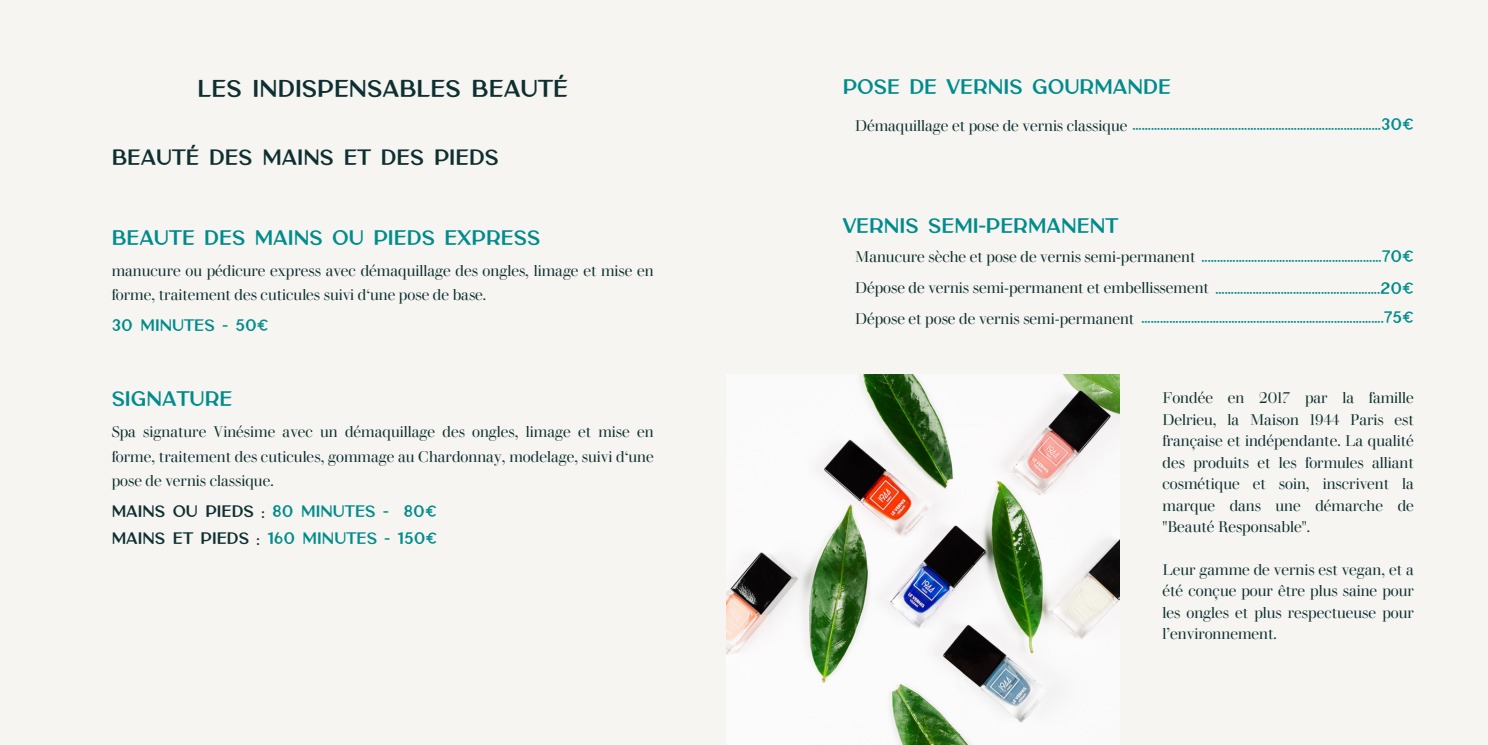
<style>
.page{position:relative;width:1488px;height:745px;background:#fff}
.page>*{position:absolute;margin:0;border:0;box-sizing:border-box;transform-origin:0 0}
.t1{font:700 22.5px "Carla Sans";color:#0e2f31}
.t2{font:700 20.38px "Carla Sans";color:#0e2f31}
.t3{font:700 19.38px "Carla Sans";color:#008b8c}
.t4{font:15.25px/21.4px "Walbaum Display";color:#0e2f31;text-align:justify}
.t5{font:700 15.25px "Carla Sans";color:#008b8c}
.t6{font:700 15.25px "Carla Sans";color:#0e2f31}
.s1{color:#008b8c}
.s2{color:#0e2f31}
.s3{font-family:"Walbaum Display";font-weight:400;color:#0e2f31}
</style>
<div class="page">
<div style="left:0;top:0;width:1488px;height:744px;background:#f6f5f1"></div>
<img style="left:727px;top:374px;width:393px;height:370px">
<h1 class="t1" style="left:197px;top:76px;width:372px">LES INDISPENSABLES BEAUTÉ</h1>
<h1 class="t2" style="left:112px;top:146px;width:389px">BEAUTÉ DES MAINS ET DES PIEDS</h1>
<p class="t3" style="left:112px;top:226px;width:430px">BEAUTÉ DES MAINS OU PIEDS EXPRESS</p>
<p class="t4" style="left:112px;top:258px;width:543px;line-height:24.5px">manucure ou pédicure express avec démaquillage des ongles, limage et mise en forme, traitement des cuticules suivi d‘une pose de base.</p>
<p class="t5" style="left:112px;top:316px;width:158px">30 MINUTES - 50€</p>
<p class="t3" style="left:112px;top:388px;width:122px">SIGNATURE</p>
<p class="t4" style="left:112px;top:419px;width:543px;line-height:24.5px">Spa signature Vinésime avec un démaquillage des ongles, limage et mise en forme, traitement des cuticules, gommage au Chardonnay, modelage, suivi d‘une pose de vernis classique.</p>
<p class="t6" style="left:112px;top:502px;width:326px">MAINS OU PIEDS : <span class="s1">80 MINUTES - 80€</span></p>
<p class="t5" style="left:112px;top:529px;width:327px"><span class="s2">MAINS ET PIEDS :</span> 160 MINUTES - 150€</p>
<p class="t3" style="left:843px;top:76px;width:330px">POSE DE VERNIS GOURMANDE</p>
<p class="t5" style="left:855px;top:116px;width:560px"><span class="s3">Démaquillage et pose de vernis classique</span> ................................................................................30€</p>
<p class="t3" style="left:843px;top:215px;width:277px">VERNIS SEMI-PERMANENT</p>
<h3 class="t5" style="left:855px;top:247px;width:560px"><span class="s3">Manucure sèche et pose de vernis semi-permanent</span> ..........................................................70€</h3>
<h3 class="t5" style="left:855px;top:280px;width:560px"><span class="s3">Dépose de vernis semi-permanent et embellissement</span> .....................................................20€</h3>
<h3 class="t5" style="left:1141px;top:308px;width:274px">..............................................................................75€</h3>
<p class="t4" style="left:855px;top:307px;width:281px">Dépose et pose de vernis semi-permanent</p>
<p class="t4" style="left:1162px;top:387px;width:253px">Fondée en 2017 par la famille Delrieu, la Maison 1944 Paris est française et indépendante. La qualité des produits et les formules alliant cosmétique et soin, inscrivent la marque dans une démarche de "Beauté Responsable".</p>
<h3 class="t4" style="left:1162px;top:558px;width:253px">Leur gamme de vernis est vegan, et a été conçue pour être plus saine pour les ongles et plus respectueuse pour l’environnement.</h3>
</div>
